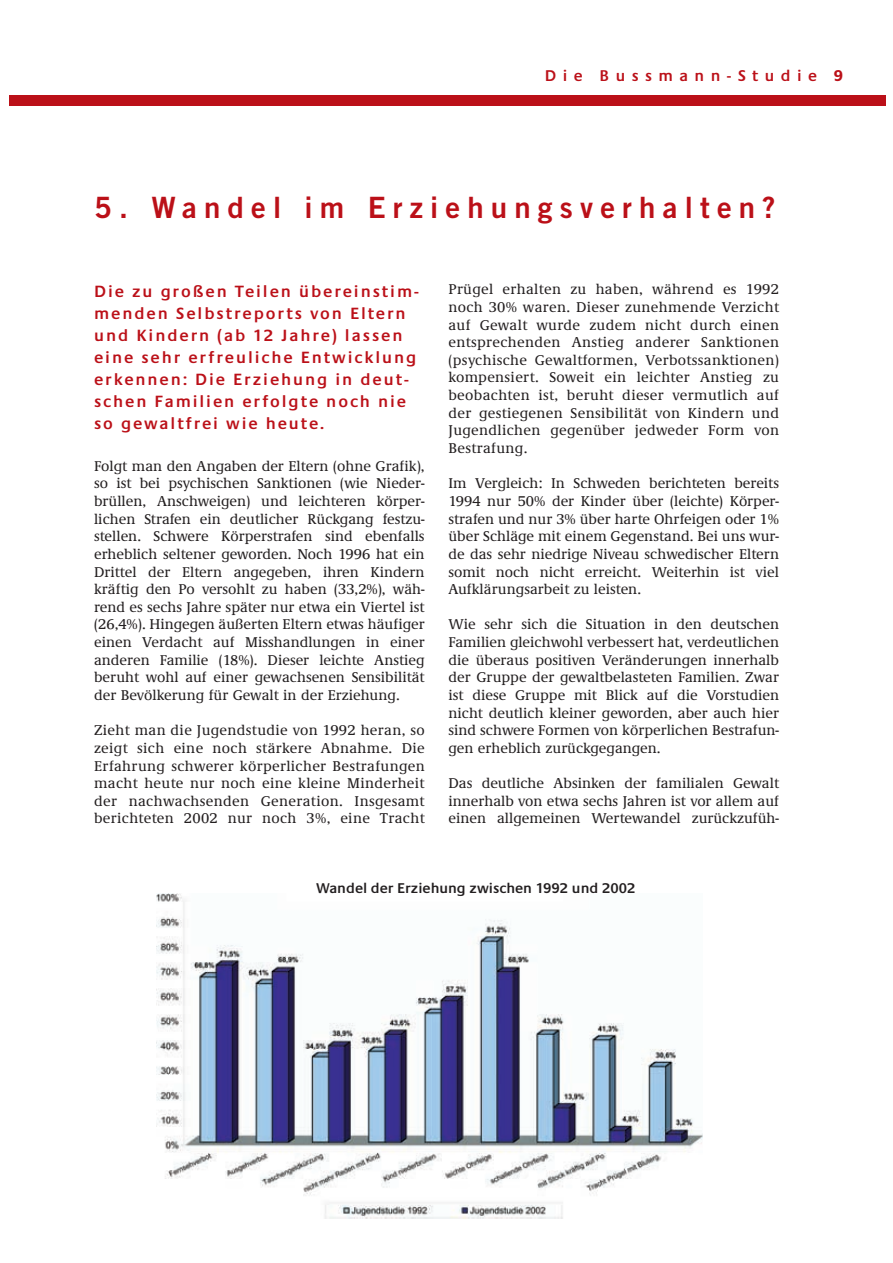
<style>
.page{position:relative;width:893px;height:1263px;background:#fff}
.page>*{position:absolute;margin:0;border:0;box-sizing:border-box;transform-origin:0 0}
.t1{font:29.4px "Trade Gothic Bold Two";letter-spacing:.245em;color:#bb1018}
.t2{font:600 16.95px/22px "Praxis EF";letter-spacing:.115em;color:#bb1018}
.t3{font:600 16.2px "Praxis EF";letter-spacing:.395em;color:#bb1018}
.t4{font:500 14.7px/17.7px "Demos EF";color:#231f20;text-align:justify}
.t5{font:600 14.7px "Praxis EF";color:#231f20}
.s1{font-weight:700}
</style>
<div class="page">
<div style="left:9px;top:95px;width:876px;height:11px;background:#bb1018"></div>
<img style="left:156px;top:894px;width:546px;height:324px">
<p class="t3" style="left:545px;top:70px;width:300px">Die Bussmann-Studie <span class="s1">9</span></p>
<h1 class="t1" style="left:94px;top:197px;width:683px">5. Wandel im Erziehungsverhalten?</h1>
<p class="t2" style="left:94px;top:281px;width:326px">Die zu großen Teilen übereinstim&shy;menden Selbstreports von Eltern und Kindern (ab 12 Jahre) lassen eine sehr erfreuliche Entwicklung erkennen: Die Erziehung in deut&shy;schen Familien erfolgte noch nie so gewaltfrei wie heute.</p>
<p class="t4" style="left:94px;top:458px;width:332px">Folgt man den Angaben der Eltern (ohne Grafik), so ist bei psychischen Sanktionen (wie Nieder&shy;brüllen, Anschweigen) und leichteren körper&shy;lichen Strafen ein deutlicher Rückgang festzu&shy;stellen. Schwere Körperstrafen sind ebenfalls erheblich seltener geworden. Noch 1996 hat ein Drittel der Eltern angegeben, ihren Kindern kräftig den Po versohlt zu haben (33,2%), wäh&shy;rend es sechs Jahre später nur etwa ein Viertel ist (26,4%). Hingegen äußerten Eltern etwas häufiger einen Verdacht auf Misshandlungen in einer anderen Familie (18%). Dieser leichte Anstieg beruht wohl auf einer gewachsenen Sensibilität der Bevölkerung für Gewalt in der Erziehung.</p>
<p class="t4" style="left:94px;top:723px;width:332px">Zieht man die Jugendstudie von 1992 heran, so zeigt sich eine noch stärkere Abnahme. Die Erfahrung schwerer körperlicher Bestrafungen macht heute nur noch eine kleine Minderheit der nachwachsenden Generation. Insgesamt berichteten 2002 nur noch 3%, eine Tracht</p>
<p class="t4" style="left:448px;top:282px;width:332px">Prügel erhalten zu haben, während es 1992 noch 30% waren. Dieser zunehmende Verzicht auf Gewalt wurde zudem nicht durch einen entsprechenden Anstieg anderer Sanktionen (psychische Gewaltformen, Verbotssanktionen) kompensiert. Soweit ein leichter Anstieg zu beobachten ist, beruht dieser vermutlich auf der gestiegenen Sensibilität von Kindern und Jugendlichen gegenüber jedweder Form von Bestrafung.</p>
<p class="t4" style="left:448px;top:476px;width:332px">Im Vergleich: In Schweden berichteten bereits 1994 nur 50% der Kinder über (leichte) Körper&shy;strafen und nur 3% über harte Ohrfeigen oder 1% über Schläge mit einem Gegenstand. Bei uns wur&shy;de das sehr niedrige Niveau schwedischer Eltern somit noch nicht erreicht. Weiterhin ist viel Aufklärungsarbeit zu leisten.</p>
<p class="t4" style="left:448px;top:617px;width:332px">Wie sehr sich die Situation in den deutschen Familien gleichwohl verbessert hat, verdeutlichen die überaus positiven Veränderungen innerhalb der Gruppe der gewaltbelasteten Familien. Zwar ist diese Gruppe mit Blick auf die Vorstudien nicht deutlich kleiner geworden, aber auch hier sind schwere Formen von körperlichen Bestrafun&shy;gen erheblich zurückgegangen.</p>
<p class="t4" style="left:448px;top:776px;width:332px">Das deutliche Absinken der familialen Gewalt innerhalb von etwa sechs Jahren ist vor allem auf einen allgemeinen Wertewandel zurückzufüh-</p>
<p class="t5" style="left:316px;top:882px;width:321px">Wandel der Erziehung zwischen 1992 und 2002</p>
</div>
